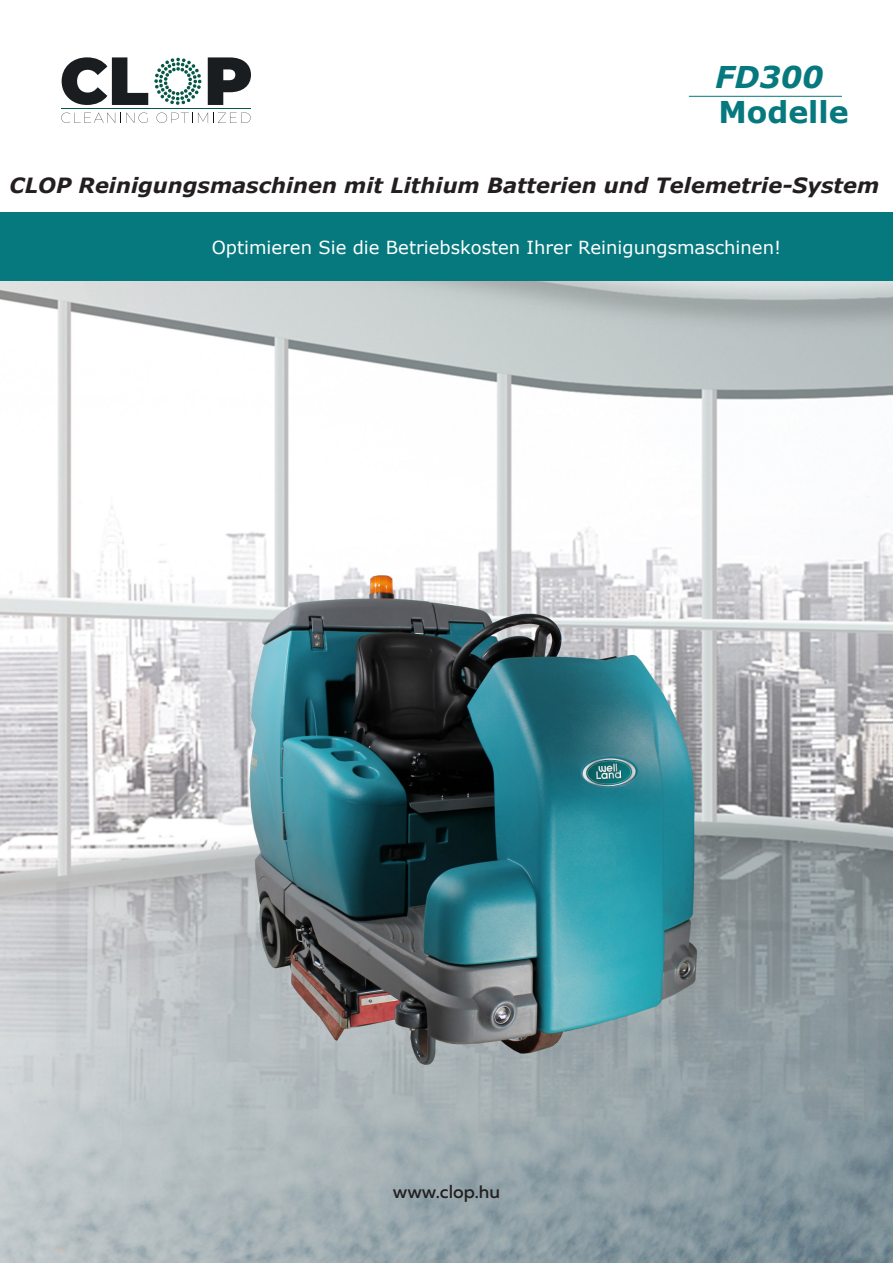
<style>
.page{position:relative;width:893px;height:1263px;background:#fff}
.page>*{position:absolute;margin:0;border:0;box-sizing:border-box;transform-origin:0 0}
.t1{font:700 30px/35.5px "Verdana";color:#06797e}
.t2{font:italic 700 21px "Verdana";color:#231f20}
.t3{font:18px "Verdana";color:#fff}
.t4{font:500 18px "Muller";color:#231f20}
.s1{font-style:italic}
</style>
<div class="page">
<img style="left:0;top:281px;width:893px;height:982px">
<svg style="left:61px;top:113px;width:54px;height:10px"></svg>
<svg style="left:126px;top:113px;width:21px;height:10px"></svg>
<svg style="left:157px;top:113px;width:94px;height:10px"></svg>
<svg style="left:62px;top:57px;width:86px;height:48px"></svg>
<svg style="left:208px;top:57px;width:43px;height:48px"></svg>
<svg style="left:154px;top:57px;width:48px;height:48px"></svg>
<hr style="left:62px;top:108px;width:189px;height:1px;background:#065845">
<div style="left:0;top:213px;width:893px;height:68px;background:#06797e"></div>
<hr style="left:689px;top:96px;width:153px;height:1px;background:#06797e">
<p class="t1" style="left:715px;top:58px;width:135px"><span class="s1">FD300<br></span>Modelle</p>
<p class="t2" style="left:10px;top:171px;width:871px">CLOP Reinigungsmaschinen mit Lithium Batterien und Telemetrie-System</p>
<p class="t3" style="left:212px;top:235px;width:571px">Optimieren Sie die Betriebskosten Ihrer Reinigungsmaschinen!</p>
<p class="t4" style="left:393px;top:1180px;width:109px">www.clop.hu</p>
</div>
